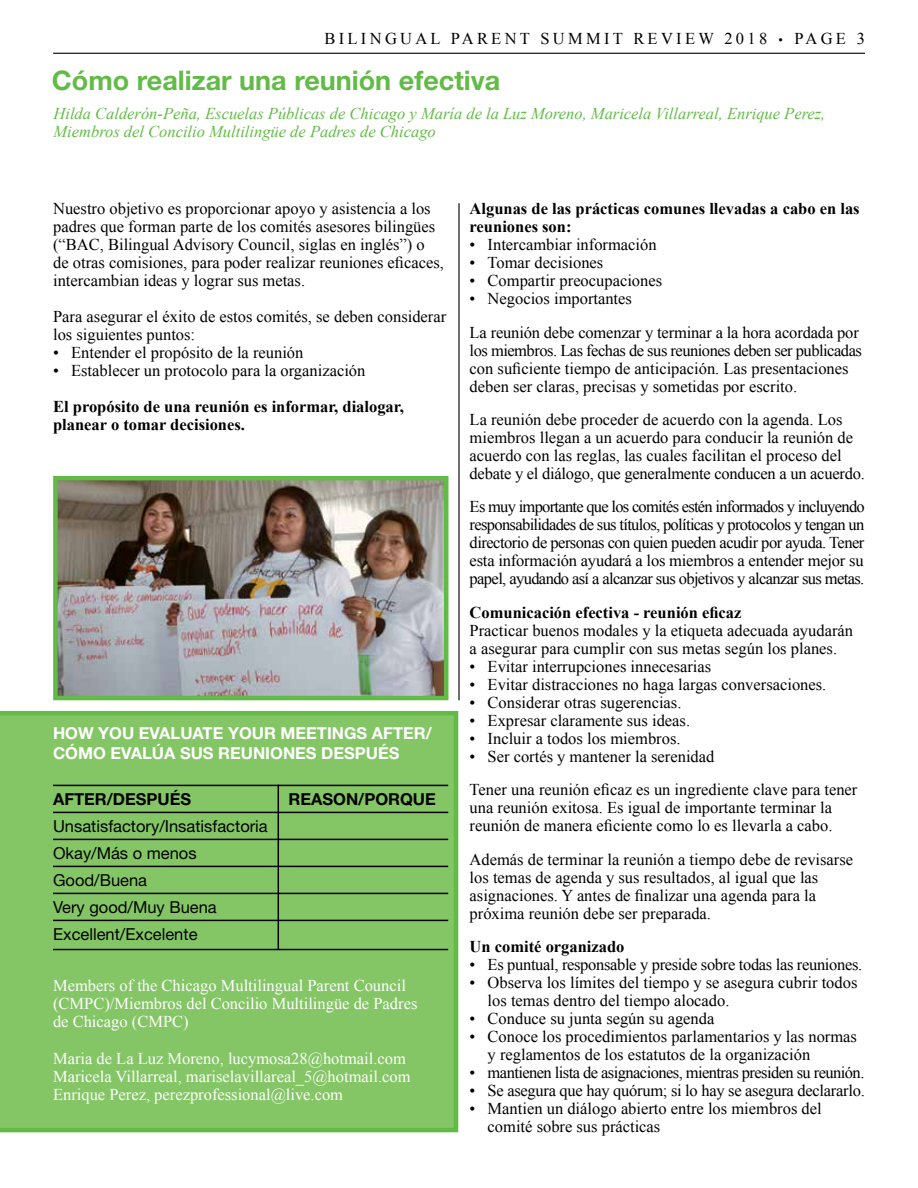
<style>
.page{position:relative;width:918px;height:1188px;background:#fff}
.page>*{position:absolute;margin:0;border:0;box-sizing:border-box;transform-origin:0 0}
.t1{font:700 27px "Helvetica Neue LT Std";color:#62bb46}
.t2{font:16.5px/18px "Times New Roman";color:#000}
.t3{font:16.5px/18px "Times New Roman";color:#fff}
.t4{font:700 16.5px/18px "Times New Roman";color:#000}
.t5{font:italic 16.5px/18px "Times New Roman";color:#62bb46}
.t6{font:16.5px/27px "Helvetica Neue LT Std";color:#000}
.t7{font:700 16.5px/19.5px "Helvetica Neue LT Std";color:#fff}
.t8{font:16.5px "Times New Roman";letter-spacing:-.035em;color:#000}
.t9{font:16.5px "Times New Roman";letter-spacing:-.02em;color:#000}
.t10{font:16.5px "Times New Roman";letter-spacing:.2em;color:#000}
.t11{font:700 16.5px "Helvetica Neue LT Std";color:#000}
.s1{font-family:"Helvetica Neue LT Std";font-size:9px}
</style>
<div class="page">
<hr style="left:53px;top:53px;width:812px;height:1px;background:#000">
<hr style="left:458px;top:203px;width:2px;height:497px;background:#000">
<div style="left:0;top:711px;width:458px;height:421px;background:#84c665"></div>
<hr style="left:278px;top:785px;width:1px;height:165px;background:#000">
<hr style="left:53px;top:785px;width:395px;height:1px;background:#000">
<hr style="left:53px;top:812px;width:395px;height:1px;background:#000">
<hr style="left:53px;top:839px;width:395px;height:1px;background:#000">
<hr style="left:53px;top:866px;width:395px;height:1px;background:#000">
<hr style="left:53px;top:893px;width:395px;height:1px;background:#000">
<hr style="left:53px;top:920px;width:395px;height:1px;background:#000">
<hr style="left:53px;top:949px;width:395px;height:1px;background:#000">
<img style="left:58px;top:481px;width:385px;height:214px">
<div style="left:53px;top:476px;width:395px;height:224px;border:4px solid #62bb46"></div>
<p class="t10" style="left:325px;top:28px;width:542px">BILINGUAL PARENT SUMMIT REVIEW 2018 <span class="s1">•</span> PAGE 3</p>
<h1 class="t1" style="left:52px;top:64px;width:450px">Cómo realizar una reunión efectiva</h1>
<p class="t5" style="left:54px;top:104px;width:773px">Hilda Calderón-Peña, Escuelas Públicas de Chicago y María de la Luz Moreno, Maricela Villarreal, Enrique Perez,<br>Miembros del Concilio Multilingüe de Padres de Chicago</p>
<p class="t2" style="left:53px;top:199px;width:392px">Nuestro objetivo es proporcionar apoyo y asistencia a los padres que forman parte de los comités asesores bilingües (“BAC, Bilingual Advisory Council, siglas en inglés”) o de otras comisiones, para poder realizar reuniones eficaces, intercambian ideas y lograr sus metas.</p>
<p class="t2" style="left:53px;top:307px;width:395px">Para asegurar el éxito de estos comités, se deben considerar los siguientes puntos:</p>
<p class="t2" style="left:53px;top:343px;width:252px">• Entender el propósito de la reunión</p>
<p class="t2" style="left:53px;top:361px;width:314px">• Establecer un protocolo para la organización</p>
<p class="t4" style="left:53px;top:397px;width:352px">El propósito de una reunión es informar, dialogar, planear o tomar decisiones.</p>
<p class="t7" style="left:53px;top:723px;width:380px">HOW YOU EVALUATE YOUR MEETINGS AFTER/<br>CÓMO EVALÚA SUS REUNIONES DESPUÉS</p>
<p class="t11" style="left:53px;top:789px;width:140px">AFTER/DESPUÉS</p>
<p class="t11" style="left:289px;top:789px;width:149px">REASON/PORQUE</p>
<p class="t6" style="left:53px;top:813px;width:216px">Unsatisfactory/Insatisfactoria<br>Okay/Más o menos<br>Good/Buena<br>Very good/Muy Buena<br>Excellent/Excelente</p>
<p class="t3" style="left:53px;top:977px;width:366px">Members of the Chicago Multilingual Parent Council (CMPC)/Miembros del Concilio Multilingüe de Padres de Chicago (CMPC)</p>
<p class="t3" style="left:53px;top:1049px;width:359px">Maria de La Luz Moreno, lucymosa28@hotmail.com<br>Maricela Villarreal, mariselavillareal_5@hotmail.com<br>Enrique Perez, perezprofessional@live.com</p>
<p class="t4" style="left:470px;top:199px;width:392px">Algunas de las prácticas comunes llevadas a cabo en las reuniones son:</p>
<p class="t2" style="left:470px;top:235px;width:189px">• Intercambiar información</p>
<p class="t2" style="left:470px;top:253px;width:135px">• Tomar decisiones</p>
<p class="t2" style="left:470px;top:271px;width:194px">• Compartir preocupaciones</p>
<p class="t2" style="left:470px;top:282px;width:391px;line-height:33.5px">• Negocios importantes<br>La reunión debe comenzar y terminar a la hora acordada por</p>
<p class="t2" style="left:470px;top:341px;width:394px">los miembros. Las fechas de sus reuniones deben ser publicadas con suficiente tiempo de anticipación. Las presentaciones deben ser claras, precisas y sometidas por escrito.</p>
<p class="t2" style="left:470px;top:410px;width:397px">La reunión debe proceder de acuerdo con la agenda. Los miembros llegan a un acuerdo para conducir la reunión de acuerdo con las reglas, las cuales facilitan el proceso del debate y el diálogo, que generalmente conducen a un acuerdo.</p>
<p class="t2" style="left:470px;top:498px;width:397px;text-align:justify">Es muy importante que los comités estén informados y incluyendo responsabilidades de sus títulos, políticas y protocolos y tengan un directorio de personas con quien pueden acudir por ayuda. Tener esta información ayudará a los miembros a entender mejor su papel, ayudando así a alcanzar sus objetivos y alcanzar sus metas.</p>
<p class="t4" style="left:470px;top:603px;width:273px">Comunicación efectiva - reunión eficaz</p>
<p class="t2" style="left:470px;top:621px;width:385px">Practicar buenos modales y la etiqueta adecuada ayudarán a asegurar para cumplir con sus metas según los planes.</p>
<p class="t2" style="left:470px;top:657px;width:243px">• Evitar interrupciones innecesarias</p>
<p class="t2" style="left:470px;top:675px;width:358px">• Evitar distracciones no haga largas conversaciones.</p>
<p class="t2" style="left:470px;top:693px;width:213px">• Considerar otras sugerencias.</p>
<p class="t2" style="left:470px;top:711px;width:222px">• Expresar claramente sus ideas.</p>
<p class="t2" style="left:470px;top:729px;width:212px">• Incluir a todos los miembros.</p>
<p class="t2" style="left:470px;top:739px;width:389px;line-height:33.5px">• Ser cortés y mantener la serenidad<br>Tener una reunión eficaz es un ingrediente clave para tener</p>
<p class="t2" style="left:470px;top:798px;width:364px">una reunión exitosa. Es igual de importante terminar la reunión de manera eficiente como lo es llevarla a cabo.</p>
<p class="t2" style="left:470px;top:850px;width:385px">Además de terminar la reunión a tiempo debe de revisarse los temas de agenda y sus resultados, al igual que las asignaciones. Y antes de finalizar una agenda para la próxima reunión debe ser preparada.</p>
<p class="t4" style="left:470px;top:937px;width:156px">Un comité organizado</p>
<p class="t9" style="left:470px;top:953px;width:394px">• Es puntual, responsable y preside sobre todas las reuniones.</p>
<p class="t2" style="left:488px;top:973px;width:371px;text-indent:-18px">• Observa los límites del tiempo y se asegura cubrir todos los temas dentro del tiempo alocado.</p>
<p class="t2" style="left:470px;top:1009px;width:246px">• Conduce su junta según su agenda</p>
<p class="t2" style="left:488px;top:1027px;width:371px;text-indent:-18px">• Conoce los procedimientos parlamentarios y las normas y reglamentos de los estatutos de la organización</p>
<p class="t8" style="left:470px;top:1061px;width:396px">• mantienen lista de asignaciones, mientras presiden su reunión.</p>
<p class="t2" style="left:470px;top:1081px;width:397px">• Se asegura que hay quórum; si lo hay se asegura declararlo.</p>
<p class="t2" style="left:488px;top:1099px;width:336px;text-indent:-18px">• Mantien un diálogo abierto entre los miembros del comité sobre sus prácticas</p>
</div>
